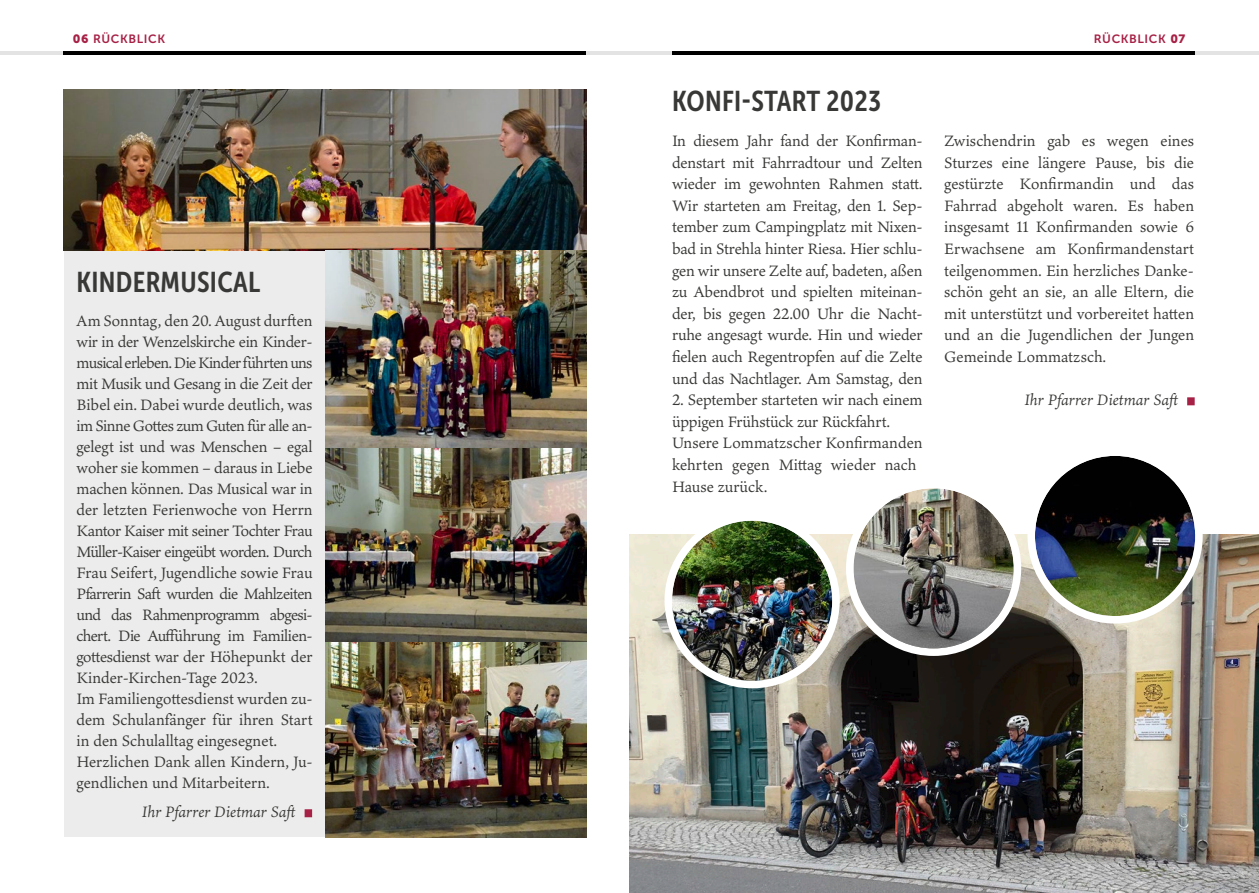
<style>
.page{position:relative;width:1259px;height:893px;background:#fff}
.page>*{position:absolute;margin:0;border:0;box-sizing:border-box;transform-origin:0 0}
.t1{font:28.5px "Museo Sans Cond 700";letter-spacing:.01em;color:#383836}
.t2{font:16.5px/21.6px "Ten Oldstyle";letter-spacing:-.01em;color:#383836}
.t3{font:italic 16.5px "Ten Oldstyle";color:#383836}
.t4{font:12px "Museo Sans 700";letter-spacing:.05em;color:#a72146}
.s1{font-family:"Museo Sans 900"}
</style>
<div class="page">
<hr style="left:0;top:51px;width:64px;height:3px;background:#e3e3e3">
<hr style="left:64px;top:51px;width:523px;height:3px;background:#000">
<hr style="left:672px;top:51px;width:523px;height:3px;background:#000">
<hr style="left:1195px;top:51px;width:64px;height:3px;background:#e3e3e3">
<hr style="left:587px;top:51px;width:85px;height:3px;background:#e3e3e3">
<div style="left:64px;top:250px;width:261px;height:587px;background:#ececec"></div>
<div style="left:305px;top:809px;width:7px;height:8px;background:#a72146"></div>
<img style="left:64px;top:89px;width:523px;height:161px">
<img style="left:325px;top:250px;width:262px;height:587px">
<div style="left:1187px;top:397px;width:7px;height:8px;background:#a72146"></div>
<img style="left:629px;top:535px;width:630px;height:358px">
<img style="left:672px;top:521px;width:160px;height:160px;border-radius:80px">
<div style="left:664px;top:513px;width:175px;height:175px;border:8px solid #fff;border-radius:50%"></div>
<img style="left:853px;top:488px;width:160px;height:160px;border-radius:80px">
<div style="left:846px;top:481px;width:175px;height:175px;border:8px solid #fff;border-radius:50%"></div>
<img style="left:1035px;top:456px;width:160px;height:160px;border-radius:80px">
<div style="left:1027px;top:448px;width:175px;height:175px;border:8px solid #fff;border-radius:50%"></div>
<p class="t4" style="left:73px;top:32px;width:94px"><span class="s1">06</span> RÜCKBLICK</p>
<p class="t4" style="left:1093px;top:32px;width:93px">RÜCKBLICK <span class="s1">07</span></p>
<h1 class="t1" style="left:77px;top:266px;width:185px">KINDERMUSICAL</h1>
<p class="t2" style="left:77px;top:309px;width:238px;line-height:21px">Am Sonntag, den 20. August durften wir in der Wenzelskirche ein Kinder&shy;musical erleben. Die Kinder führten uns mit Musik und Gesang in die Zeit der Bibel ein. Dabei wurde deutlich, was im Sinne Gottes zum Guten für alle an&shy;gelegt ist und was Menschen – egal woher sie kommen – daraus in Liebe machen können. Das Musical war in der letzten Ferienwoche von Herrn Kantor Kaiser mit seiner Tochter Frau Müller-Kaiser eingeübt worden. Durch Frau Seifert, Jugendliche sowie Frau Pfarrerin Saft wurden die Mahlzeiten und das Rahmenprogramm abgesi&shy;chert. Die Aufführung im Familien&shy;gottesdienst war der Höhepunkt der Kinder-Kirchen-Tage 2023.<br>Im Familiengottesdienst wurden zu&shy;dem Schulanfänger für ihren Start in den Schulalltag eingesegnet.<br>Herzlichen Dank allen Kindern, Ju&shy;gendlichen und Mitarbeitern.</p>
<p class="t3" style="left:142px;top:801px;width:158px">Ihr Pfarrer Dietmar Saft</p>
<h1 class="t1" style="left:672px;top:85px;width:210px">KONFI-START 2023</h1>
<p class="t2" style="left:672px;top:130px;width:252px;text-align:justify">In diesem Jahr fand der Konfirman&shy;denstart mit Fahrradtour und Zelten wieder im gewohnten Rahmen statt.<br>Wir starteten am Freitag, den 1. Sep&shy;tember zum Campingplatz mit Nixen&shy;bad in Strehla hinter Riesa. Hier schlu&shy;gen wir unsere Zelte auf, badeten, aßen zu Abendbrot und spielten miteinan&shy;der, bis gegen 22.00 Uhr die Nacht&shy;ruhe angesagt wurde. Hin und wieder fielen auch Regentropfen auf die Zelte und das Nachtlager. Am Samstag, den</p>
<p class="t2" style="left:672px;top:389px;width:252px">2. September starteten wir nach einem üppigen Frühstück zur Rückfahrt.<br>Unsere Lommatzscher Konfirmanden kehrten gegen Mittag wieder nach<br>Hause zurück.</p>
<p class="t2" style="left:944px;top:130px;width:251px;text-align:justify">Zwischendrin gab es wegen eines Sturzes eine längere Pause, bis die gestürzte Konfirmandin und das Fahrrad abgeholt waren. Es haben insgesamt 11 Konfirmanden sowie 6<br>Erwachsene am Konfirmandenstart teilgenommen. Ein herzliches Danke&shy;schön geht an sie, an alle Eltern, die mit unterstützt und vorbereitet hatten und an die Jugendlichen der Jungen Gemeinde Lommatzsch.</p>
<p class="t3" style="left:1024px;top:389px;width:158px">Ihr Pfarrer Dietmar Saft</p>
</div>
